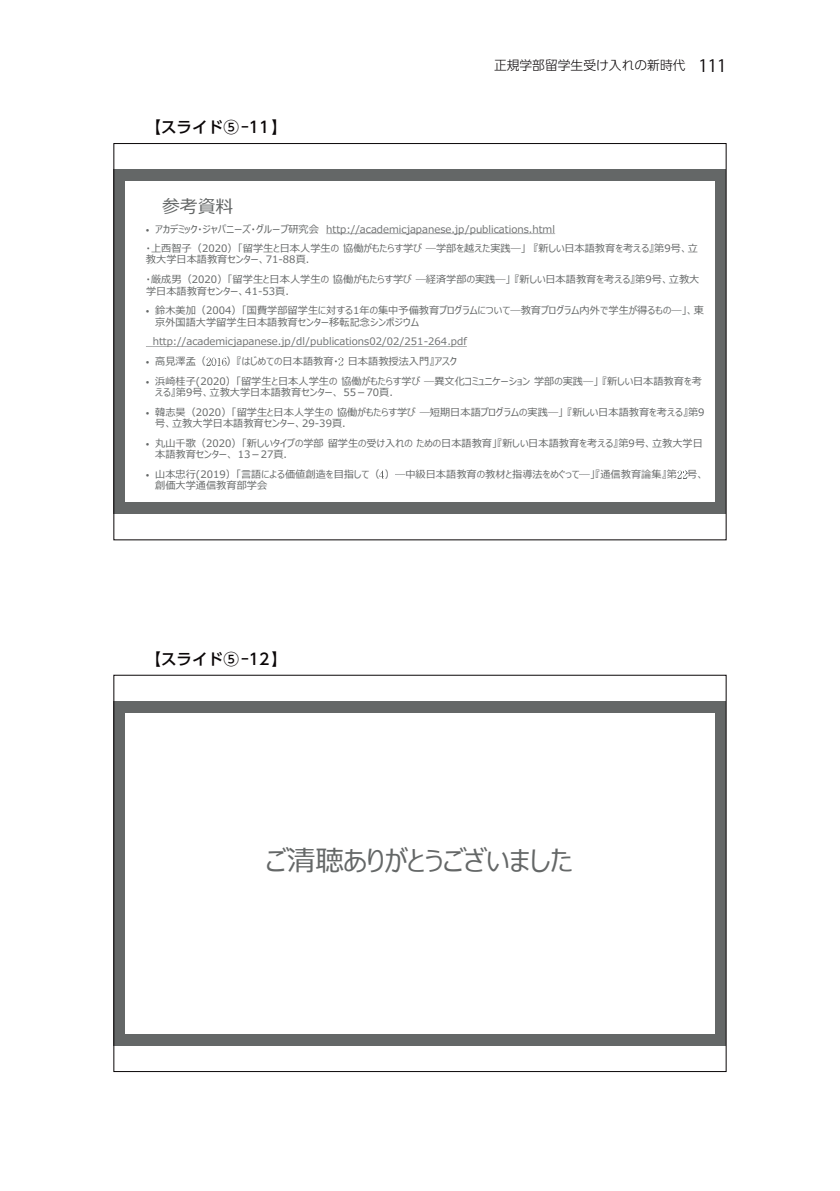
<style>
.page{position:relative;width:840px;height:1191px;background:#fff}
.page>*{position:absolute;margin:0;border:0;box-sizing:border-box;transform-origin:0 0}
.t1{font:28px "Meiryo UI";color:#646767}
.t2{font:17.8px "Meiryo UI";color:#646767}
.t3{font:500 15.6px "UD Shin Go Pro";color:#0a0607}
.t4{font:300 12.8px "UD Shin Go Pro";color:#0a0607}
.t5{font:10.2px/11px "Meiryo UI";color:#646767}
.t6{font:10.2px "Meiryo UI";color:#6d6f70}
.s1{font-family:"Koz Go Pro";font-weight:400;font-size:17px}
.s2{font-family:"Corbel";font-size:8.2px}
.s3{color:#6d6f70}
</style>
<div class="page">
<div style="left:113px;top:169px;width:613px;height:345px;background:#646767"></div>
<div style="left:125px;top:182px;width:589px;height:320px;background:#fff"></div>
<svg style="left:326px;top:233px;width:229px;height:1px"></svg>
<svg style="left:146px;top:346px;width:320px;height:1px"></svg>
<img style="left:206px;top:357px;width:21px;height:9px">
<img style="left:339px;top:357px;width:5px;height:9px">
<img style="left:379px;top:470px;width:5px;height:9px">
<img style="left:677px;top:470px;width:11px;height:9px">
<div style="left:113px;top:701px;width:613px;height:344px;background:#646767"></div>
<div style="left:125px;top:713px;width:589px;height:320px;background:#fff"></div>
<h3 class="t3" style="left:145px;top:114px;width:143px">【スライド⑤-11】</h3>
<p class="t4" style="left:493px;top:55px;width:234px">正規学部留学生受け入れの新時代　<span class="s1">111</span></p>
<h2 class="t2" style="left:162px;top:194px;width:73px">参考資料</h2>
<p class="t5" style="left:146px;top:219px;width:553px;line-height:19.8px"><span class="s2">•</span> アカデミック・ジャパニーズ・グループ研究会 <span class="s3">http://academicjapanese.jp/publications.html<br></span>・上西智子（2020）「留学生と日本人学生の協働がもたらす学び ―学部を越えた実践―」 『新しい日本語教育を考える』第9号、立</p>
<p class="t5" style="left:146px;top:250px;width:554px;line-height:20px">教大学日本語教育センター、71-88頁．<br>・厳成男（2020）「留学生と日本人学生の協働がもたらす学び ―経済学部の実践―」『新しい日本語教育を考える』第9号、立教大</p>
<p class="t5" style="left:146px;top:286px;width:151px">学日本語教育センター、41-53頁．</p>
<p class="t5" style="left:155px;top:306px;width:550px;text-indent:-9px"><span class="s2">•</span> 鈴木美加（2004）「国費学部留学生に対する1年の集中予備教育プログラムについて―教育プログラム内外で学生が得るもの―」、東京外国語大学留学生日本語教育センター移転記念シンポジウム</p>
<p class="t6" style="left:153px;top:335px;width:315px">http://academicjapanese.jp/dl/publications02/02/251-264.pdf</p>
<p class="t5" style="left:146px;top:356px;width:62px"><span class="s2">•</span> 高見澤孟（</p>
<p class="t5" style="left:226px;top:356px;width:232px">）『はじめての日本語教育・ 日本語教授法入門』アスク</p>
<p class="t5" style="left:155px;top:377px;width:548px;text-indent:-9px"><span class="s2">•</span> 浜崎桂子(2020）「留学生と日本人学生の協働がもたらす学び ―異文化コミュニケーション学部の実践―」『新しい日本語教育を考える』第9号、立教大学日本語教育センター、 55－70頁．</p>
<p class="t5" style="left:155px;top:408px;width:550px;text-indent:-9px"><span class="s2">•</span> 韓志昊（2020）「留学生と日本人学生の協働がもたらす学び ―短期日本語プログラムの実践―」『新しい日本語教育を考える』第9号、立教大学日本語教育センター、29-39頁．</p>
<p class="t5" style="left:155px;top:439px;width:549px;text-indent:-9px"><span class="s2">•</span> 丸山千歌（2020）「新しいタイプの学部留学生の受け入れのための日本語教育」『新しい日本語教育を考える』第9号、立教大学日本語教育センター、 13－27頁．</p>
<p class="t5" style="left:155px;top:469px;width:550px;text-indent:-9px"><span class="s2">•</span> 山本忠行(2019）「言語による価値創造を目指して（） 中級日本語教育の教材と指導法をめぐって 」『通信教育論集』第 号、創価大学通信教育部学会</p>
<h3 class="t3" style="left:145px;top:646px;width:143px">【スライド⑤-12】</h3>
<h1 class="t1" style="left:266px;top:841px;width:308px">ご清聴ありがとうございました</h1>
</div>
